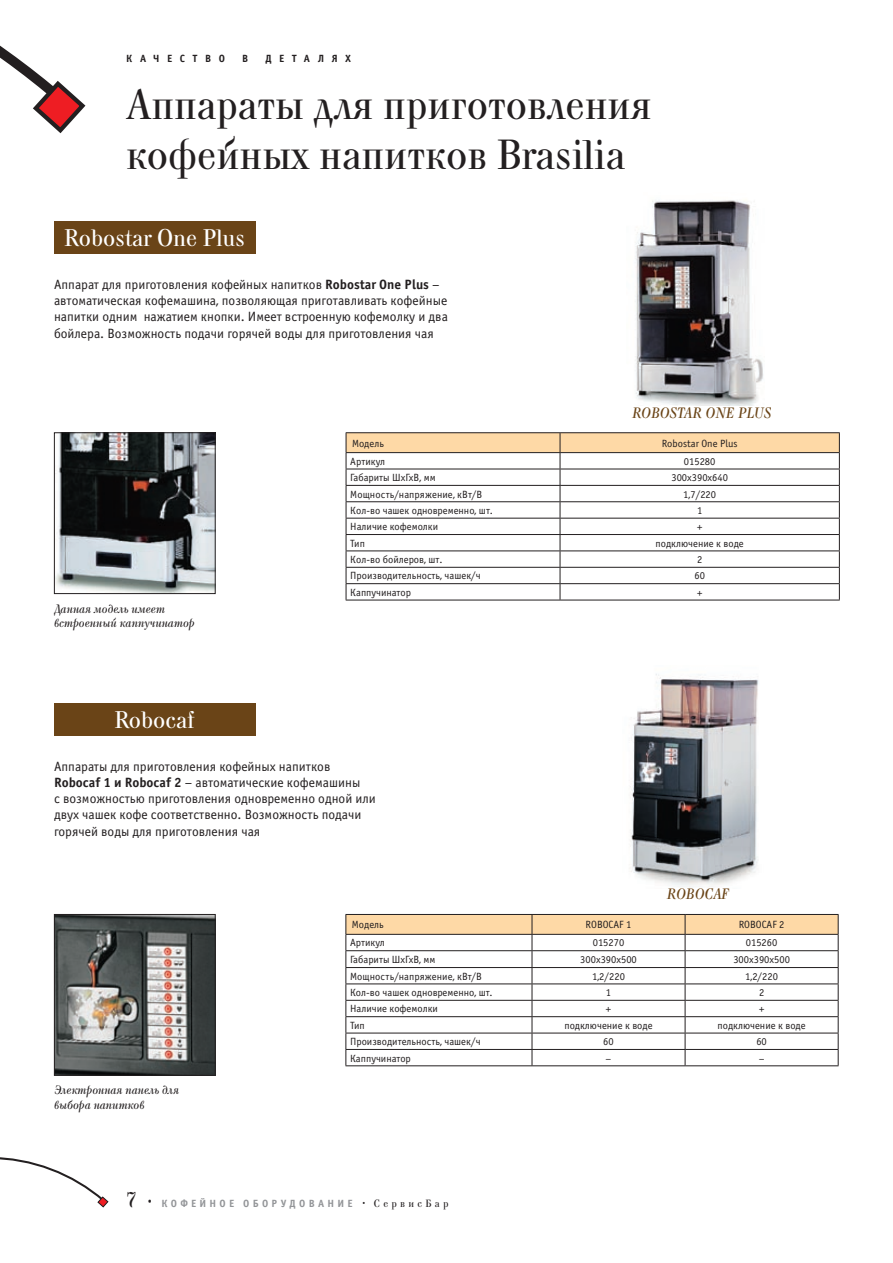
<style>
.page{position:relative;width:893px;height:1263px;background:#fff}
.page>*{position:absolute;margin:0;border:0;box-sizing:border-box;transform-origin:0 0}
.t1{font:42px/50.4px "Kuzanyan C";color:#231f20}
.t2{font:24px "Kuzanyan C";color:#fff}
.t3{font:italic 15px "Kuzanyan C";color:#6a4417}
.t4{font:13.5px/16.2px "Officina Sans C";color:#231f20}
.t5{font:italic 12px/14.4px "Kuzanyan C";color:#231f20}
.t6{font:10.5px "Officina Sans C";color:#231f20}
.t7{font:10.5px "Officina Sans Bold C";letter-spacing:.315em;color:#939598}
.t8{font:10.5px "Officina Sans Bold C";letter-spacing:.72em;color:#231f20}
.s1{font-weight:700}
.s2{font-family:"Kuzanyan C";font-size:21px;color:#231f20}
.s3{font-family:"Kuzanyan C";font-size:15px;color:#231f20}
.s4{font-family:"Kuzanyan C";color:#231f20}
</style>
<div class="page">
<div style="left:54px;top:222px;width:201px;height:32px;background:#6a4417"></div>
<div style="left:54px;top:704px;width:201px;height:32px;background:#6a4417"></div>
<img style="left:635px;top:200px;width:128px;height:205px">
<img style="left:629px;top:674px;width:130px;height:213px">
<img style="left:56px;top:434px;width:158px;height:158px">
<div style="left:54px;top:432px;width:162px;height:162px;border:1px solid #231f20"></div>
<img style="left:56px;top:916px;width:158px;height:158px">
<div style="left:54px;top:914px;width:162px;height:162px;border:1px solid #231f20"></div>
<hr style="left:346px;top:432px;width:214px;height:1px;background:#231f20">
<hr style="left:560px;top:432px;width:280px;height:1px;background:#231f20">
<svg style="left:346px;top:433px;width:494px;height:167px"></svg>
<hr style="left:346px;top:469px;width:214px;height:1px;background:#231f20">
<hr style="left:560px;top:469px;width:280px;height:1px;background:#231f20">
<hr style="left:346px;top:485px;width:214px;height:1px;background:#231f20">
<hr style="left:560px;top:485px;width:280px;height:1px;background:#231f20">
<hr style="left:346px;top:501px;width:214px;height:1px;background:#231f20">
<hr style="left:560px;top:501px;width:280px;height:1px;background:#231f20">
<hr style="left:346px;top:518px;width:214px;height:1px;background:#231f20">
<hr style="left:560px;top:518px;width:280px;height:1px;background:#231f20">
<hr style="left:346px;top:534px;width:214px;height:1px;background:#231f20">
<hr style="left:560px;top:534px;width:280px;height:1px;background:#231f20">
<hr style="left:346px;top:550px;width:214px;height:1px;background:#231f20">
<hr style="left:560px;top:550px;width:280px;height:1px;background:#231f20">
<hr style="left:346px;top:567px;width:214px;height:1px;background:#231f20">
<hr style="left:560px;top:567px;width:280px;height:1px;background:#231f20">
<hr style="left:346px;top:583px;width:214px;height:1px;background:#231f20">
<hr style="left:346px;top:600px;width:214px;height:1px;background:#231f20">
<hr style="left:560px;top:583px;width:280px;height:1px;background:#231f20">
<hr style="left:560px;top:600px;width:280px;height:1px;background:#231f20">
<svg style="left:345px;top:914px;width:494px;height:151px"></svg>
<hr style="left:345px;top:950px;width:187px;height:1px;background:#231f20">
<hr style="left:532px;top:950px;width:153px;height:1px;background:#231f20">
<hr style="left:685px;top:950px;width:153px;height:1px;background:#231f20">
<hr style="left:345px;top:967px;width:187px;height:1px;background:#231f20">
<hr style="left:532px;top:967px;width:153px;height:1px;background:#231f20">
<hr style="left:685px;top:967px;width:153px;height:1px;background:#231f20">
<hr style="left:345px;top:983px;width:187px;height:1px;background:#231f20">
<hr style="left:532px;top:983px;width:153px;height:1px;background:#231f20">
<hr style="left:685px;top:983px;width:153px;height:1px;background:#231f20">
<hr style="left:345px;top:1000px;width:187px;height:1px;background:#231f20">
<hr style="left:532px;top:1000px;width:153px;height:1px;background:#231f20">
<hr style="left:685px;top:1000px;width:153px;height:1px;background:#231f20">
<hr style="left:345px;top:1016px;width:187px;height:1px;background:#231f20">
<hr style="left:532px;top:1016px;width:153px;height:1px;background:#231f20">
<hr style="left:685px;top:1016px;width:153px;height:1px;background:#231f20">
<hr style="left:345px;top:1033px;width:187px;height:1px;background:#231f20">
<hr style="left:345px;top:1065px;width:187px;height:1px;background:#231f20">
<hr style="left:532px;top:1033px;width:153px;height:1px;background:#231f20">
<hr style="left:532px;top:1065px;width:153px;height:1px;background:#231f20">
<hr style="left:685px;top:1033px;width:153px;height:1px;background:#231f20">
<hr style="left:685px;top:1065px;width:153px;height:1px;background:#231f20">
<hr style="left:345px;top:1049px;width:187px;height:1px;background:#231f20">
<hr style="left:532px;top:1049px;width:153px;height:1px;background:#231f20">
<hr style="left:685px;top:1049px;width:153px;height:1px;background:#231f20">
<svg style="left:0;top:45px;width:85px;height:89px"></svg>
<svg style="left:0;top:1157px;width:109px;height:50px"></svg>
<p class="t8" style="left:126px;top:52px;width:100px">КАЧЕСТВО</p>
<p class="t8" style="left:242px;top:52px;width:8px">В</p>
<p class="t8" style="left:265px;top:52px;width:87px">ДЕТАЛЯХ</p>
<h1 class="t1" style="left:126px;top:80px;width:527px">Аппараты для приготовления кофейных напитков Brasilia</h1>
<h2 class="t2" style="left:64px;top:224px;width:182px">Robostar One Plus</h2>
<p class="t4" style="left:54px;top:277px;width:395px">Аппарат для приготовления кофейных напитков <span class="s1">Robostar One Plus</span> – автоматическая кофемашина, позволяющая приготавливать кофейные напитки одним нажатием кнопки. Имеет встроенную кофемолку и два бойлера. Возможность подачи горячей воды для приготовления чая</p>
<h3 class="t3" style="left:632px;top:404px;width:141px">ROBOSTAR ONE PLUS</h3>
<p class="t5" style="left:54px;top:602px;width:142px">Данная модель имеет встроенный каппучинатор</p>
<h2 class="t2" style="left:114px;top:706px;width:82px">Robocaf</h2>
<p class="t6" style="left:352px;top:437px;width:33px">Модель</p>
<p class="t6" style="left:662px;top:437px;width:77px">Robostar One Plus</p>
<p class="t6" style="left:350px;top:455px;width:36px">Артикул</p>
<p class="t6" style="left:684px;top:455px;width:33px">015280</p>
<p class="t6" style="left:350px;top:472px;width:87px">Габариты ШхГхВ, мм</p>
<p class="t6" style="left:671px;top:472px;width:58px">300х390х640</p>
<p class="t6" style="left:350px;top:488px;width:133px">Мощность/напряжение, кВт/В</p>
<p class="t6" style="left:683px;top:488px;width:34px">1,7/220</p>
<p class="t6" style="left:350px;top:505px;width:144px">Кол-во чашек одновременно, шт.</p>
<p class="t6" style="left:697px;top:505px;width:7px">1</p>
<p class="t6" style="left:350px;top:521px;width:89px">Наличие кофемолки</p>
<p class="t6" style="left:697px;top:521px;width:7px">+</p>
<p class="t6" style="left:350px;top:537px;width:16px">Тип</p>
<p class="t6" style="left:656px;top:537px;width:90px">подключение к воде</p>
<p class="t6" style="left:350px;top:554px;width:94px">Кол-во бойлеров, шт.</p>
<p class="t6" style="left:697px;top:554px;width:7px">2</p>
<p class="t6" style="left:350px;top:570px;width:132px">Производительность, чашек/ч</p>
<p class="t6" style="left:694px;top:570px;width:12px">60</p>
<p class="t6" style="left:350px;top:586px;width:62px">Каппучинатор</p>
<p class="t6" style="left:697px;top:586px;width:7px">+</p>
<p class="t4" style="left:54px;top:758px;width:323px">Аппараты для приготовления кофейных напитков <span class="s1">Robocaf 1 и Robocaf 2</span> – автоматические кофемашины<br>с возможностью приготовления одновременно одной или двух чашек кофе соответственно. Возможность подачи горячей воды для приготовления чая</p>
<h3 class="t3" style="left:667px;top:884px;width:65px">ROBOCAF</h3>
<p class="t5" style="left:54px;top:1083px;width:127px">Электронная панель для выбора напитков</p>
<p class="t6" style="left:352px;top:919px;width:33px">Модель</p>
<p class="t6" style="left:586px;top:919px;width:47px">ROBOCAF 1</p>
<p class="t6" style="left:739px;top:919px;width:47px">ROBOCAF 2</p>
<p class="t6" style="left:350px;top:937px;width:36px">Артикул</p>
<p class="t6" style="left:593px;top:937px;width:33px">015270</p>
<p class="t6" style="left:746px;top:937px;width:33px">015260</p>
<p class="t6" style="left:350px;top:953px;width:87px">Габариты ШхГхВ, мм</p>
<p class="t6" style="left:580px;top:953px;width:58px">300х390х500</p>
<p class="t6" style="left:733px;top:953px;width:58px">300х390х500</p>
<p class="t6" style="left:350px;top:970px;width:133px">Мощность/напряжение, кВт/В</p>
<p class="t6" style="left:592px;top:970px;width:34px">1,2/220</p>
<p class="t6" style="left:745px;top:970px;width:34px">1,2/220</p>
<p class="t6" style="left:350px;top:987px;width:144px">Кол-во чашек одновременно, шт.</p>
<p class="t6" style="left:606px;top:987px;width:7px">1</p>
<p class="t6" style="left:759px;top:987px;width:7px">2</p>
<p class="t6" style="left:350px;top:1003px;width:89px">Наличие кофемолки</p>
<p class="t6" style="left:606px;top:1003px;width:7px">+</p>
<p class="t6" style="left:759px;top:1003px;width:7px">+</p>
<p class="t6" style="left:350px;top:1019px;width:16px">Тип</p>
<p class="t6" style="left:564px;top:1019px;width:90px">подключение к воде</p>
<p class="t6" style="left:717px;top:1019px;width:90px">подключение к воде</p>
<p class="t6" style="left:350px;top:1036px;width:132px">Производительность, чашек/ч</p>
<p class="t6" style="left:603px;top:1036px;width:12px">60</p>
<p class="t6" style="left:756px;top:1036px;width:12px">60</p>
<p class="t6" style="left:350px;top:1052px;width:62px">Каппучинатор</p>
<p class="t6" style="left:606px;top:1052px;width:7px">–</p>
<p class="t6" style="left:759px;top:1052px;width:7px">–</p>
<p class="t7" style="left:126px;top:1197px;width:324px"><span class="s2">7</span> <span class="s3">•</span> КОФЕЙНОЕ ОБОРУДОВАНИЕ <span class="s4">• СервисБар</span></p>
</div>
